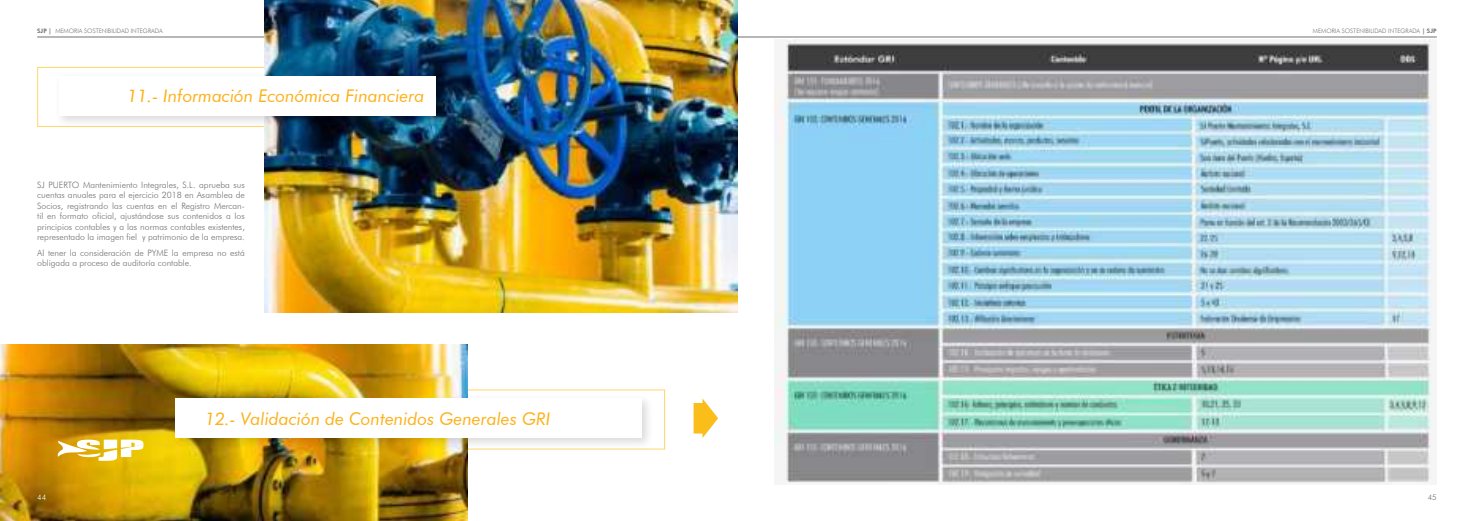
<style>
.page{position:relative;width:1474px;height:521px;background:#fff}
.page>*{position:absolute;margin:0;border:0;box-sizing:border-box;transform-origin:0 0}
.t1{font:italic 17.5px "Futura BT";color:#fdb119}
.t2{font:300 8.75px/10.5px "Futura BT";color:#707172;text-align:justify}
.t3{font:300 7.88px "Futura BT";color:#707172}
.t4{font:300 7.88px "Futura BT";color:#fff}
.t5{font:300 6.12px "Futura BT";color:#707172}
.s1{font-weight:800}
</style>
<div class="page">
<hr style="left:37px;top:37px;width:1399px;height:1px;background:#707172">
<div style="left:37px;top:67px;width:420px;height:60px;border:1px solid #ffd668"></div>
<img style="left:265px;top:0;width:472px;height:313px">
<div style="left:55px;top:71px;width:393px;height:57px;background:#000;opacity:.15"></div>
<div style="left:60px;top:76px;width:376px;height:40px;background:#fff"></div>
<svg style="left:693px;top:398px;width:25px;height:40px"></svg>
<img style="left:0;top:344px;width:467px;height:177px">
<div style="left:170px;top:394px;width:483px;height:56px;background:#000;opacity:.15"></div>
<div style="left:175px;top:399px;width:467px;height:39px;background:#fff"></div>
<svg style="left:57px;top:440px;width:86px;height:21px"></svg>
<img style="left:774px;top:40px;width:658px;height:444px">
<p class="t5" style="left:37px;top:29px;width:127px"><span class="s1">SJP |</span> MEMORIA SOSTENIBILIDAD INTEGRADA</p>
<p class="t5" style="left:1312px;top:28px;width:125px">MEMORIA SOSTENIBILIDAD INTEGRADA <span class="s1">| SJP</span></p>
<h1 class="t1" style="left:127px;top:89px;width:299px">11.- Información Económica Financiera</h1>
<p class="t2" style="left:37px;top:180px;width:209px">SJ PUERTO Mantenimiento Integrales, S.L. aprueba sus cuentas anuales para el ejercicio 2018 en Asamblea de Socios, registrando las cuentas en el Registro Mercan&shy;til en formato oficial, ajustándose sus contenidos a los principios contables y a las normas contables existentes, representado la imagen fiel y patrimonio de la empresa.</p>
<p class="t2" style="left:37px;top:248px;width:209px">Al tener la consideración de PYME la empresa no está obligada a proceso de auditoría contable.</p>
<p class="t4" style="left:37px;top:494px;width:11px">44</p>
<h1 class="t1" style="left:205px;top:411px;width:347px">12.- Validación de Contenidos Generales GRI</h1>
<p class="t3" style="left:1427px;top:494px;width:11px">45</p>
</div>
